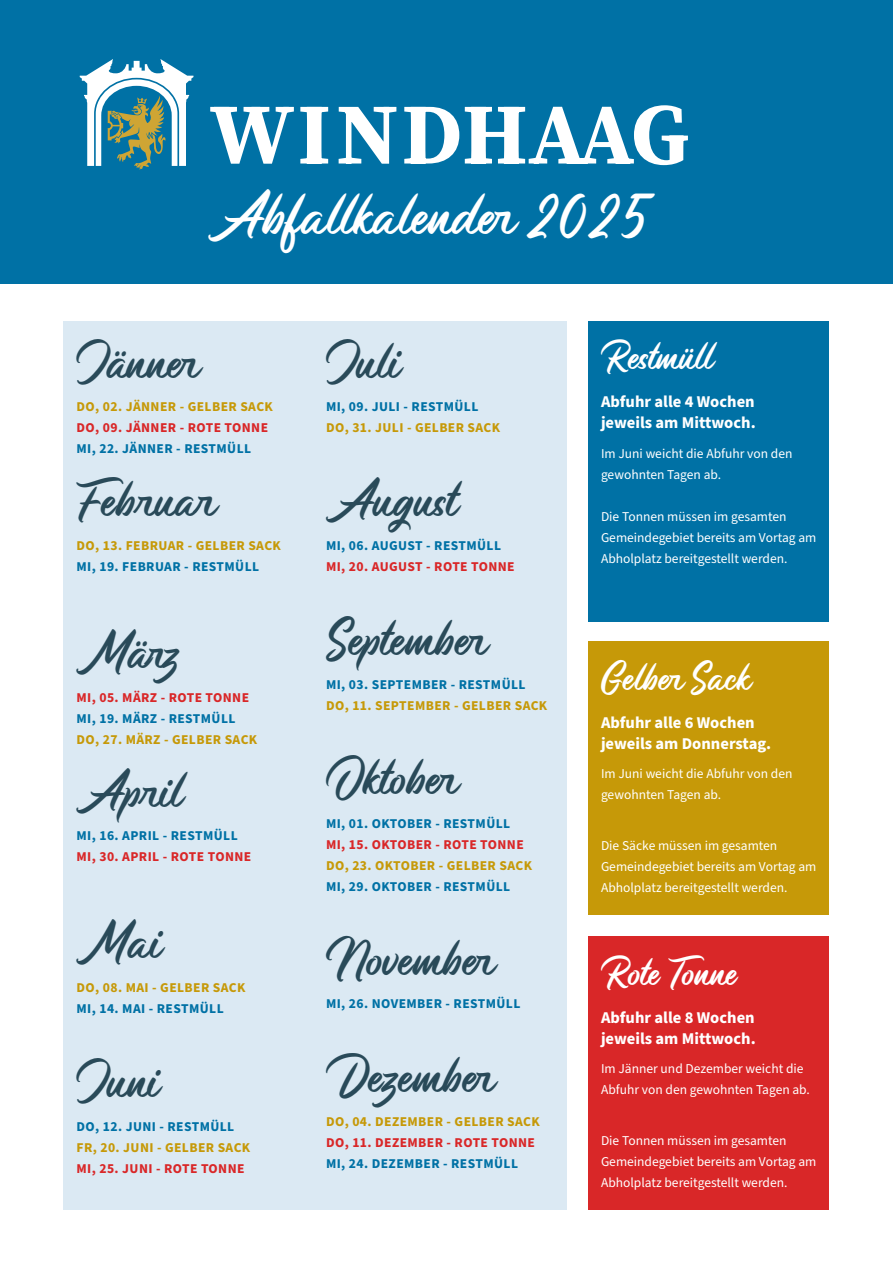
<style>
.page{position:relative;width:893px;height:1263px;background:#fff}
.page>*{position:absolute;margin:0;border:0;box-sizing:border-box;transform-origin:0 0}
.Monat{font:45px "Monopola Script";color:#fff}
.Monat-2{font:39px "Monopola Script";color:#294a59}
.Zwischentitel_9_14_klein{font:39px "Monopola Script";color:#294a59}
.Gelber_Sack{font:39px "Monopola Script";color:#294a59}
.Beschreibung_Handschrift{font:30px "Monopola Script";color:#fff}
.Fließtext_9_14_Kasten_Beschreibung{font:700 16.5px/21px "Source Sans Pro";color:#fff}
.Fließtext_9_14_Kasten_Beschreibung-2{font:13.5px/21px "Source Sans Pro";color:#fff}
.Zwischentitel_9_14_klein-2{font:700 13.5px/21px "Source Sans Pro";letter-spacing:.03em;color:#c69908}
.Rote_Tonne{font:700 13.5px/21px "Source Sans Pro";letter-spacing:.03em;color:#c69908}
.Monat-3{font:700 13.5px/21px "Source Sans Pro";letter-spacing:.03em;color:#c69908}
.Gelber_Sack-2{font:700 13.5px/21px "Source Sans Pro";letter-spacing:.03em;color:#c69908}
.Zwischentitel_9_14_klein-3{font:700 13.5px/21px "Source Sans Pro";letter-spacing:.03em;color:#0071a5}
.Gelber_Sack-3{font:700 13.5px/21px "Source Sans Pro";letter-spacing:.03em;color:#d92728}
.Zwischentitel_9_14_klein-4{font:700 13.5px/21px "Source Sans Pro";letter-spacing:.03em;color:#d92728}
.Gelber_Sack-4{font:700 13.5px "Source Sans Pro";letter-spacing:.03em;color:#0071a5}
.s1{color:#d92728}
.s2{color:#0071a5}
.s3{color:#c69908}
</style>
<div class="page">
<div style="left:64px;top:321px;width:503px;height:888px;background:#dbe9f3"></div>
<div style="left:588px;top:321px;width:241px;height:300px;background:#0071a5"></div>
<div style="left:588px;top:936px;width:241px;height:273px;background:#d92728"></div>
<div style="left:588px;top:641px;width:241px;height:273px;background:#c69908"></div>
<div style="left:0;top:0;width:893px;height:284px;background:#0071a5"></div>
<svg style="left:210px;top:105px;width:478px;height:60px"></svg>
<svg style="left:80px;top:59px;width:113px;height:111px"></svg>
<p class="Monat" style="left:208px;top:192px;width:440px">Abfallkalender 2025</p>
<p class="Monat-2" style="left:77px;top:341px;width:122px">Jänner</p>
<p class="Monat-3" style="left:77px;top:397px;width:198px">DO, 02. JÄNNER - GELBER SACK<br><span class="s1">DO, 09. JÄNNER - ROTE TONNE<br></span><span class="s2">MI, 22. JÄNNER - RESTMÜLL</span></p>
<p class="Monat-2" style="left:77px;top:480px;width:139px">Februar</p>
<p class="Zwischentitel_9_14_klein-2" style="left:77px;top:535px;width:206px">DO, 13. FEBRUAR - GELBER SACK<br><span class="s2">MI, 19. FEBRUAR - RESTMÜLL</span></p>
<p class="Zwischentitel_9_14_klein" style="left:77px;top:632px;width:104px">März</p>
<p class="Rote_Tonne" style="left:77px;top:687px;width:182px"><span class="s1">MI, 05. MÄRZ - ROTE TONNE<br></span><span class="s2">MI, 19. MÄRZ - RESTMÜLL<br></span>DO, 27. MÄRZ - GELBER SACK</p>
<p class="Monat-2" style="left:77px;top:770px;width:107px">April</p>
<p class="Zwischentitel_9_14_klein-4" style="left:77px;top:826px;width:176px"><span class="s2">MI, 16. APRIL - RESTMÜLL<br></span>MI, 30. APRIL - ROTE TONNE</p>
<p class="Monat-2" style="left:77px;top:922px;width:85px">Mai</p>
<p class="Monat-3" style="left:77px;top:977px;width:170px">DO, 08. MAI - GELBER SACK<br><span class="s2">MI, 14. MAI - RESTMÜLL</span></p>
<p class="Monat-2" style="left:77px;top:1061px;width:83px">Juni</p>
<p class="Gelber_Sack-2" style="left:77px;top:1116px;width:175px"><span class="s2">DO, 12. JUNI - RESTMÜLL<br></span>FR, 20. JUNI - GELBER SACK<br><span class="s1">MI, 25. JUNI - ROTE TONNE</span></p>
<p class="Gelber_Sack" style="left:326px;top:341px;width:74px">Juli</p>
<p class="Gelber_Sack-2" style="left:326px;top:397px;width:176px"><span class="s2">MI, 09. JULI - RESTMÜLL<br></span>DO, 31. JULI - GELBER SACK</p>
<p class="Monat-2" style="left:326px;top:480px;width:132px">August</p>
<p class="Gelber_Sack-3" style="left:326px;top:535px;width:190px"><span class="s2">MI, 06. AUGUST - RESTMÜLL<br></span>MI, 20. AUGUST - ROTE TONNE</p>
<p class="Monat-2" style="left:326px;top:619px;width:161px">September</p>
<p class="Rote_Tonne" style="left:326px;top:674px;width:223px"><span class="s2">MI, 03. SEPTEMBER - RESTMÜLL<br></span>DO, 11. SEPTEMBER - GELBER SACK</p>
<p class="Monat-2" style="left:326px;top:758px;width:132px">Oktober</p>
<p class="Zwischentitel_9_14_klein-3" style="left:326px;top:813px;width:207px">MI, 01. OKTOBER - RESTMÜLL<br><span class="s1">MI, 15. OKTOBER - ROTE TONNE<br></span><span class="s3">DO, 23. OKTOBER - GELBER SACK<br></span>MI, 29. OKTOBER - RESTMÜLL</p>
<p class="Monat-2" style="left:326px;top:938px;width:168px">November</p>
<p class="Gelber_Sack-4" style="left:326px;top:995px;width:196px">MI, 26. NOVEMBER - RESTMÜLL</p>
<p class="Monat-2" style="left:326px;top:1056px;width:168px">Dezember</p>
<p class="Zwischentitel_9_14_klein-2" style="left:326px;top:1111px;width:215px">DO, 04. DEZEMBER - GELBER SACK<br><span class="s1">DO, 11. DEZEMBER - ROTE TONNE<br></span><span class="s2">MI, 24. DEZEMBER - RESTMÜLL</span></p>
<p class="Beschreibung_Handschrift" style="left:601px;top:342px;width:113px">Restmüll</p>
<p class="Fließtext_9_14_Kasten_Beschreibung" style="left:601px;top:392px;width:156px">Abfuhr alle 4 Wochen jeweils am Mittwoch.</p>
<p class="Fließtext_9_14_Kasten_Beschreibung-2" style="left:601px;top:443px;width:193px">Im Juni weicht die Abfuhr von den gewohnten Tagen ab.</p>
<p class="Fließtext_9_14_Kasten_Beschreibung-2" style="left:601px;top:506px;width:217px">Die Tonnen müssen im gesamten<br>Gemeindegebiet bereits am Vortag am<br>Abholplatz bereitgestellt werden.</p>
<p class="Beschreibung_Handschrift" style="left:601px;top:662px;width:150px">Gelber Sack</p>
<p class="Fließtext_9_14_Kasten_Beschreibung" style="left:601px;top:712px;width:172px">Abfuhr alle 6 Wochen jeweils am Donnerstag.</p>
<p class="Fließtext_9_14_Kasten_Beschreibung-2" style="left:601px;top:764px;width:193px">Im Juni weicht die Abfuhr von den gewohnten Tagen ab.</p>
<p class="Fließtext_9_14_Kasten_Beschreibung-2" style="left:601px;top:835px;width:217px">Die Säcke müssen im gesamten<br>Gemeindegebiet bereits am Vortag am<br>Abholplatz bereitgestellt werden.</p>
<p class="Beschreibung_Handschrift" style="left:601px;top:957px;width:137px">Rote Tonne</p>
<p class="Fließtext_9_14_Kasten_Beschreibung" style="left:601px;top:1007px;width:156px">Abfuhr alle 8 Wochen jeweils am Mittwoch.</p>
<p class="Fließtext_9_14_Kasten_Beschreibung-2" style="left:601px;top:1059px;width:211px">Im Jänner und Dezember weicht die<br>Abfuhr von den gewohnten Tagen ab.</p>
<p class="Fließtext_9_14_Kasten_Beschreibung-2" style="left:601px;top:1130px;width:217px">Die Tonnen müssen im gesamten<br>Gemeindegebiet bereits am Vortag am<br>Abholplatz bereitgestellt werden.</p>
</div>
